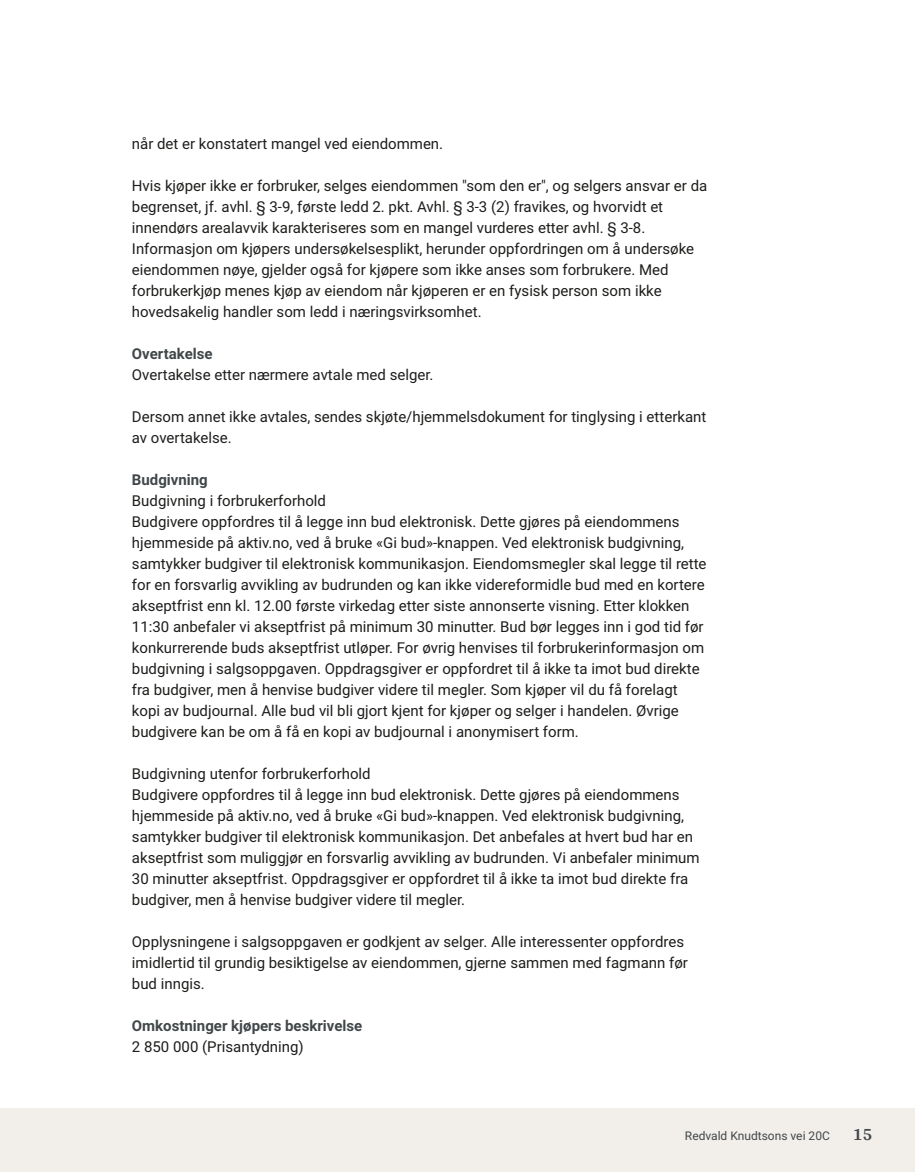
<style>
.page{position:relative;width:915px;height:1172px;background:#fff}
.page>*{position:absolute;margin:0;border:0;box-sizing:border-box;transform-origin:0 0}
.t1{font:700 18px "Arya";color:#414749}
.t2{font:15px/21px "Roboto";color:#1d1d1b}
.t3{font:700 15px "Roboto";color:#414749}
.t4{font:12px "Roboto";color:#414749}
</style>
<div class="page">
<div style="left:0;top:1108px;width:914px;height:64px;background:#f2eeea"></div>
<p class="t2" style="left:132px;top:132px;width:312px">når det er konstatert mangel ved eiendommen.</p>
<p class="t2" style="left:132px;top:174px;width:576px">Hvis kjøper ikke er forbruker, selges eiendommen "som den er", og selgers ansvar er da begrenset, jf. avhl. § 3‑9, første ledd 2. pkt. Avhl. § 3‑3 (2) fravikes, og hvorvidt et innendørs arealavvik karakteriseres som en mangel vurderes etter avhl. § 3‑8.<br>Informasjon om kjøpers undersøkelsesplikt, herunder oppfordringen om å undersøke eiendommen nøye, gjelder også for kjøpere som ikke anses som forbrukere. Med forbrukerkjøp menes kjøp av eiendom når kjøperen er en fysisk person som ikke hovedsakelig handler som ledd i næringsvirksomhet.</p>
<p class="t3" style="left:132px;top:343px;width:82px">Overtakelse</p>
<p class="t2" style="left:132px;top:363px;width:303px">Overtakelse etter nærmere avtale med selger.</p>
<p class="t2" style="left:132px;top:405px;width:575px">Dersom annet ikke avtales, sendes skjøte/hjemmelsdokument for tinglysing i etterkant av overtakelse.</p>
<p class="t3" style="left:132px;top:469px;width:77px">Budgivning</p>
<p class="t2" style="left:132px;top:489px;width:576px">Budgivning i forbrukerforhold<br>Budgivere oppfordres til å legge inn bud elektronisk. Dette gjøres på eiendommens hjemmeside på aktiv.no, ved å bruke «Gi bud»‑knappen. Ved elektronisk budgivning, samtykker budgiver til elektronisk kommunikasjon. Eiendomsmegler skal legge til rette for en forsvarlig avvikling av budrunden og kan ikke videreformidle bud med en kortere akseptfrist enn kl. 12.00 første virkedag etter siste annonserte visning. Etter klokken 11:30 anbefaler vi akseptfrist på minimum 30 minutter. Bud bør legges inn i god tid før konkurrerende buds akseptfrist utløper. For øvrig henvises til forbrukerinformasjon om budgivning i salgsoppgaven. Oppdragsgiver er oppfordret til å ikke ta imot bud direkte fra budgiver, men å henvise budgiver videre til megler. Som kjøper vil du få forelagt kopi av budjournal. Alle bud vil bli gjort kjent for kjøper og selger i handelen. Øvrige budgivere kan be om å få en kopi av budjournal i anonymisert form.</p>
<p class="t2" style="left:132px;top:762px;width:569px">Budgivning utenfor forbrukerforhold<br>Budgivere oppfordres til å legge inn bud elektronisk. Dette gjøres på eiendommens hjemmeside på aktiv.no, ved å bruke «Gi bud»‑knappen. Ved elektronisk budgivning, samtykker budgiver til elektronisk kommunikasjon. Det anbefales at hvert bud har en akseptfrist som muliggjør en forsvarlig avvikling av budrunden. Vi anbefaler minimum 30 minutter akseptfrist. Oppdragsgiver er oppfordret til å ikke ta imot bud direkte fra budgiver, men å henvise budgiver videre til megler.</p>
<p class="t2" style="left:132px;top:930px;width:557px">Opplysningene i salgsoppgaven er godkjent av selger. Alle interessenter oppfordres imidlertid til grundig besiktigelse av eiendommen, gjerne sammen med fagmann før bud inngis.</p>
<p class="t3" style="left:132px;top:1015px;width:232px">Omkostninger kjøpers beskrivelse</p>
<p class="t2" style="left:132px;top:1035px;width:173px">2 850 000 (Prisantydning)</p>
<p class="t4" style="left:684px;top:1127px;width:146px">Redvald Knudtsons vei 20C</p>
<p class="t1" style="left:852px;top:1123px;width:21px">15</p>
</div>
